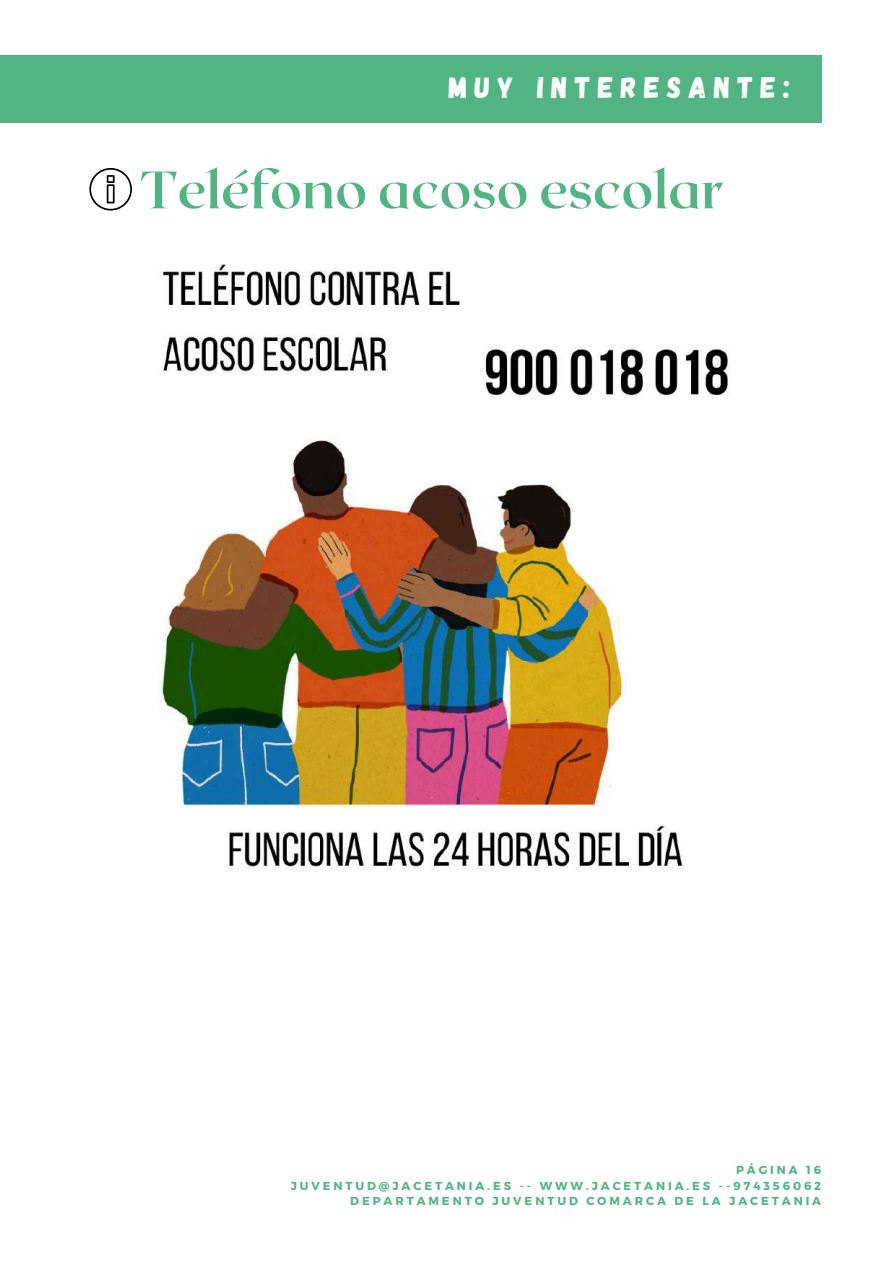
<style>
.page{position:relative;width:894px;height:1264px;background:#fff}
.page>*{position:absolute;margin:0;border:0;box-sizing:border-box;transform-origin:0 0}
.t1{font:700 52.5px "Roxborough CF";color:#52b483}
.t2{font:29.7px "Gagalin";letter-spacing:.25em;color:#fff}
.t3{font:700 11.55px/15.5px "Montserrat";letter-spacing:.25em;color:#52b483;text-align:right}
</style>
<div class="page">
<div style="left:0;top:55px;width:820px;height:68px;background:#52b483"></div>
<svg style="left:89px;top:168px;width:43px;height:42px"></svg>
<img style="left:158px;top:264px;width:572px;height:606px">
<h2 class="t2" style="left:448px;top:68px;width:342px">MUY INTERESANTE:</h2>
<h1 class="t1" style="left:140px;top:156px;width:585px">Teléfono acoso escolar</h1>
<p class="t3" style="left:290px;top:1161px;width:532px">PÁGINA 16<br>JUVENTUD@JACETANIA.ES -- WWW.JACETANIA.ES --974356062<br>DEPARTAMENTO JUVENTUD COMARCA DE LA JACETANIA</p>
</div>
